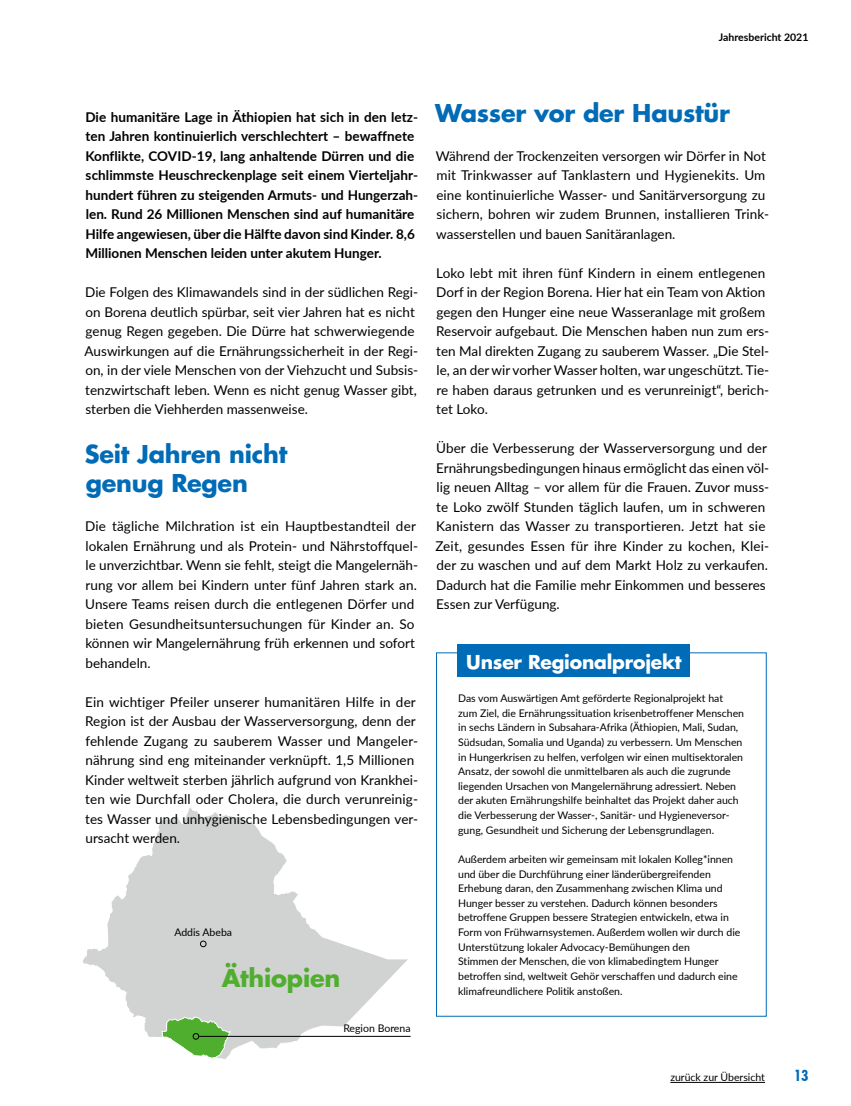
<style>
.page{position:relative;width:851px;height:1106px;background:#fff}
.page>*{position:absolute;margin:0;border:0;box-sizing:border-box;transform-origin:0 0}
.t1{font:700 24px/29.2px "Futura LT Pro";letter-spacing:-.01em;color:#006bb6}
.t2{font:700 24px "Futura LT Pro";letter-spacing:-.01em;color:#50ae2f}
.t3{font:700 18.75px "Futura LT Pro";letter-spacing:-.01em;color:#fff}
.t4{font:700 condensed 15px "Futura LT Pro";color:#006bb6}
.t5{font:13.5px/19.5px "Lato";color:#000}
.t6{font:700 13.5px/19.5px "Lato";color:#000}
.t7{font:10.5px/14.7px "Lato";color:#000}
.t8{font:700 10.5px "Lato";color:#000}
</style>
<div class="page">
<svg style="left:83px;top:807px;width:327px;height:244px"></svg>
<div style="left:200px;top:940px;width:6px;height:7px;border:1px solid #000;border-radius:50%"></div>
<div style="left:457px;top:644px;width:233px;height:33px;background:#006bb6"></div>
<hr style="left:199px;top:1036px;width:211px;height:1px;background:#000">
<svg style="left:161px;top:1016px;width:70px;height:44px"></svg>
<hr style="left:670px;top:1082px;width:95px;height:1px;background:#000">
<p class="t8" style="left:718px;top:30px;width:91px">Jahresbericht 2021</p>
<p class="t6" style="left:85px;top:106px;width:334px">Die humanitäre Lage in Äthiopien hat sich in den letz&shy;ten Jahren kontinuierlich verschlechtert – bewaffnete Konflikte, COVID-19, lang anhaltende Dürren und die schlimmste Heuschreckenplage seit einem Vierteljahr&shy;hundert führen zu steigenden Armuts- und Hungerzah&shy;len. Rund 26 Millionen Menschen sind auf humanitäre Hilfe angewiesen, über die Hälfte davon sind Kinder. 8,6<br>Millionen Menschen leiden unter akutem Hunger.</p>
<p class="t5" style="left:85px;top:282px;width:335px">Die Folgen des Klimawandels sind in der südlichen Regi&shy;on Borena deutlich spürbar, seit vier Jahren hat es nicht genug Regen gegeben. Die Dürre hat schwerwiegende Auswirkungen auf die Ernährungssicherheit in der Regi&shy;on, in der viele Menschen von der Viehzucht und Subsis&shy;tenzwirtschaft leben. Wenn es nicht genug Wasser gibt, sterben die Viehherden massenweise.</p>
<h1 class="t1" style="left:85px;top:438px;width:204px">Seit Jahren nicht genug Regen</h1>
<p class="t5" style="left:85px;top:516px;width:334px">Die tägliche Milchration ist ein Hauptbestandteil der lokalen Ernährung und als Protein- und Nährstoffquel&shy;le unverzichtbar. Wenn sie fehlt, steigt die Mangelernäh&shy;rung vor allem bei Kindern unter fünf Jahren stark an.<br>Unsere Teams reisen durch die entlegenen Dörfer und bieten Gesundheitsuntersuchungen für Kinder an. So können wir Mangelernährung früh erkennen und sofort behandeln.</p>
<p class="t5" style="left:85px;top:691px;width:334px">Ein wichtiger Pfeiler unserer humanitären Hilfe in der Region ist der Ausbau der Wasserversorgung, denn der fehlende Zugang zu sauberem Wasser und Mangeler&shy;nährung sind eng miteinander verknüpft. 1,5 Millionen Kinder weltweit sterben jährlich aufgrund von Krankhei&shy;ten wie Durchfall oder Cholera, die durch verunreinig&shy;tes Wasser und unhygienische Lebensbedingungen ver&shy;ursacht werden.</p>
<p class="t7" style="left:174px;top:924px;width:59px">Addis Abeba</p>
<h1 class="t2" style="left:222px;top:959px;width:120px">Äthiopien</h1>
<p class="t7" style="left:343px;top:1020px;width:69px">Region Borena</p>
<h1 class="t1" style="left:435px;top:97px;width:296px">Wasser vor der Haustür</h1>
<p class="t5" style="left:436px;top:145px;width:335px">Während der Trockenzeiten versorgen wir Dörfer in Not mit Trinkwasser auf Tanklastern und Hygienekits. Um eine kontinuierliche Wasser- und Sanitärversorgung zu sichern, bohren wir zudem Brunnen, installieren Trink&shy;wasserstellen und bauen Sanitäranlagen.</p>
<p class="t5" style="left:436px;top:262px;width:334px">Loko lebt mit ihren fünf Kindern in einem entlegenen Dorf in der Region Borena. Hier hat ein Team von Aktion gegen den Hunger eine neue Wasseranlage mit großem Reservoir aufgebaut. Die Menschen haben nun zum ers&shy;ten Mal direkten Zugang zu sauberem Wasser. „Die Stel&shy;le, an der wir vorher Wasser holten, war ungeschützt. Tie&shy;re haben daraus getrunken und es verunreinigt“, berich&shy;tet Loko.</p>
<p class="t5" style="left:435px;top:438px;width:335px">Über die Verbesserung der Wasserversorgung und der Ernährungsbedingungen hinaus ermöglicht das einen völ&shy;lig neuen Alltag – vor allem für die Frauen. Zuvor muss&shy;te Loko zwölf Stunden täglich laufen, um in schweren Kanistern das Wasser zu transportieren. Jetzt hat sie Zeit, gesundes Essen für ihre Kinder zu kochen, Klei&shy;der zu waschen und auf dem Markt Holz zu verkaufen.<br>Dadurch hat die Familie mehr Einkommen und besseres Essen zur Verfügung.</p>
<h2 class="t3" style="left:466px;top:647px;width:217px">Unser Regionalprojekt</h2>
<p class="t7" style="left:458px;top:690px;width:287px">Das vom Auswärtigen Amt geförderte Regionalprojekt hat zum Ziel, die Ernährungssituation krisenbetroffener Menschen in sechs Ländern in Subsahara-Afrika (Äthiopien, Mali, Sudan, Südsudan, Somalia und Uganda) zu verbessern. Um Menschen in Hungerkrisen zu helfen, verfolgen wir einen multisektoralen Ansatz, der sowohl die unmittelbaren als auch die zugrunde liegenden Ursachen von Mangelernährung adressiert. Neben der akuten Ernährungshilfe beinhaltet das Projekt daher auch die Verbesserung der Wasser-, Sanitär- und Hygieneversor&shy;gung, Gesundheit und Sicherung der Lebensgrundlagen.</p>
<p class="t7" style="left:458px;top:851px;width:284px">Außerdem arbeiten wir gemeinsam mit lokalen Kolleg*innen und über die Durchführung einer länderübergreifenden Erhebung daran, den Zusammenhang zwischen Klima und Hunger besser zu verstehen. Dadurch können besonders betroffene Gruppen bessere Strategien entwickeln, etwa in Form von Frühwarnsystemen. Außerdem wollen wir durch die Unterstützung lokaler Advocacy-Bemühungen den<br>Stimmen der Menschen, die von klimabedingtem Hunger betroffen sind, weltweit Gehör verschaffen und dadurch eine klimafreundlichere Politik anstoßen.</p>
<p class="t7" style="left:670px;top:1069px;width:96px">zurück zur Übersicht</p>
<p class="t4" style="left:793px;top:1065px;width:16px">13</p>
</div>
